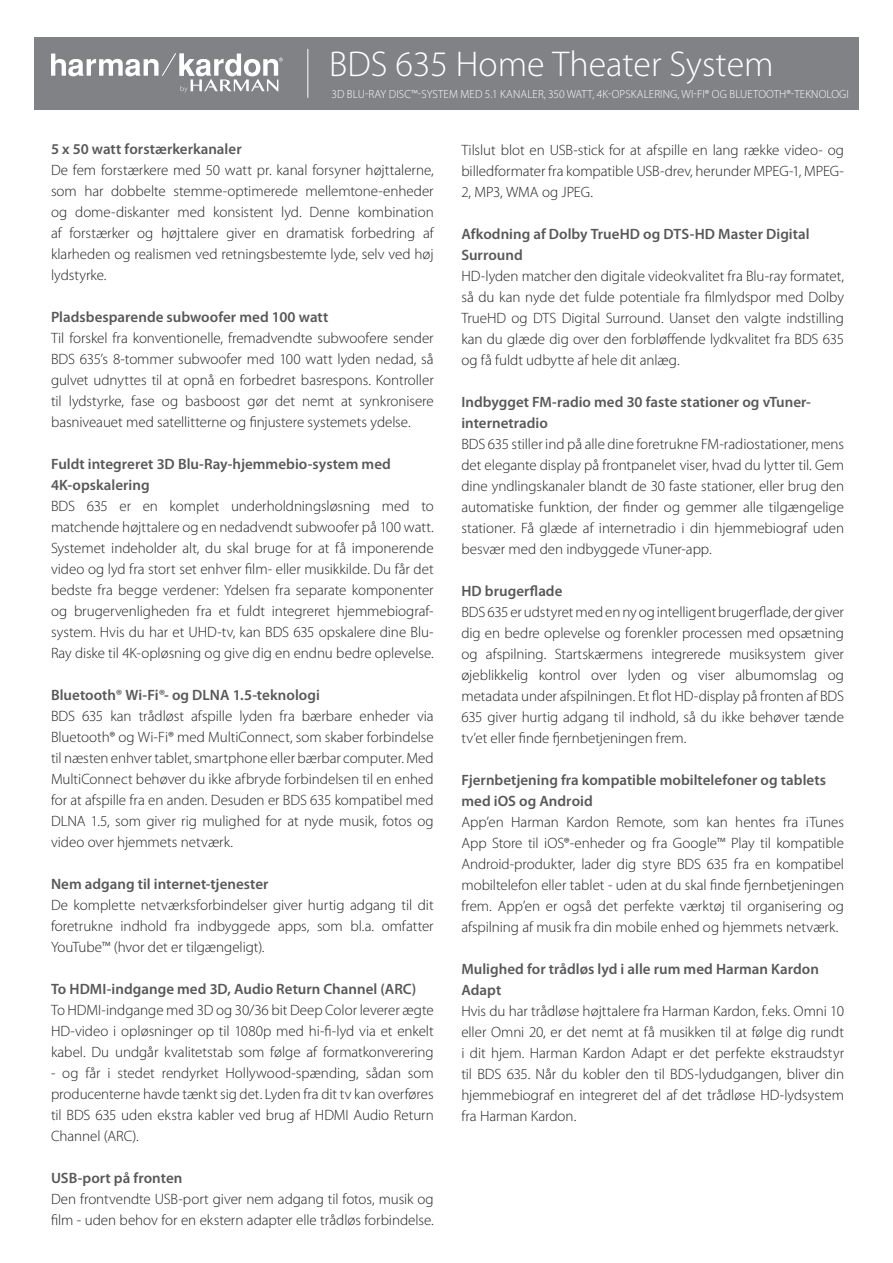
<style>
.page{position:relative;width:893px;height:1263px;background:#fff}
.page>*{position:absolute;margin:0;border:0;box-sizing:border-box;transform-origin:0 0}
.t1{font:300 36px "Myriad Pro";color:#fff}
.t2{font:300 15px/21px "Myriad Pro";letter-spacing:-.005em;color:#231f20;text-align:justify}
.t3{font:600 15px/21px "Myriad Pro";color:#57585a}
.t4{font:300 11.85px "Myriad Pro";letter-spacing:.01em;color:#fff}
</style>
<div class="page">
<div style="left:34px;top:37px;width:825px;height:72px;background:#808285"></div>
<hr style="left:307px;top:49px;width:1px;height:49px;background:#fff">
<svg style="left:51px;top:53px;width:232px;height:40px"></svg>
<h1 class="t1" style="left:329px;top:44px;width:446px">BDS 635 Home Theater System</h1>
<p class="t4" style="left:331px;top:87px;width:519px">3D BLU-RAY DISC™-SYSTEM MED 5.1 KANALER, 350 WATT, 4K-OPSKALERING, WI-FI® OG BLUETOOTH®-TEKNOLOGI</p>
<p class="t3" style="left:51px;top:139px;width:192px">5 x 50 watt forstærkerkanaler</p>
<p class="t2" style="left:51px;top:160px;width:384px">De fem forstærkere med 50 watt pr. kanal forsyner højttalerne, som har dobbelte stemme-optimerede mellemtone-enheder og dome-diskanter med konsistent lyd. Denne kombination af forstærker og højttalere giver en dramatisk forbedring af klarheden og realismen ved retningsbestemte lyde, selv ved høj lydstyrke.</p>
<p class="t3" style="left:51px;top:307px;width:279px">Pladsbesparende subwoofer med 100 watt</p>
<p class="t2" style="left:51px;top:328px;width:384px">Til forskel fra konventionelle, fremadvendte subwoofere sender BDS 635’s 8-tommer subwoofer med 100 watt lyden nedad, så gulvet udnyttes til at opnå en forbedret basrespons. Kontroller til lydstyrke, fase og basboost gør det nemt at synkronisere basniveauet med satellitterne og finjustere systemets ydelse.</p>
<p class="t3" style="left:51px;top:454px;width:341px">Fuldt integreret 3D Blu-Ray-hjemmebio-system med<br>4K-opskalering</p>
<p class="t2" style="left:51px;top:496px;width:384px">BDS 635 er en komplet underholdningsløsning med to matchende højttalere og en nedadvendt subwoofer på 100 watt.<br>Systemet indeholder alt, du skal bruge for at få imponerende video og lyd fra stort set enhver film- eller musikkilde. Du får det bedste fra begge verdener: Ydelsen fra separate komponenter og brugervenligheden fra et fuldt integreret hjemmebiograf&shy;system. Hvis du har et UHD-tv, kan BDS 635 opskalere dine Blu-Ray diske til 4K-opløsning og give dig en endnu bedre oplevelse.</p>
<p class="t3" style="left:51px;top:685px;width:270px">Bluetooth® Wi-Fi®- og DLNA 1.5-teknologi</p>
<p class="t2" style="left:51px;top:706px;width:384px">BDS 635 kan trådløst afspille lyden fra bærbare enheder via Bluetooth® og Wi-Fi® med MultiConnect, som skaber forbindelse til næsten enhver tablet, smartphone eller bærbar computer. Med MultiConnect behøver du ikke afbryde forbindelsen til en enhed for at afspille fra en anden. Desuden er BDS 635 kompatibel med DLNA 1.5, som giver rig mulighed for at nyde musik, fotos og video over hjemmets netværk.</p>
<p class="t3" style="left:51px;top:874px;width:219px">Nem adgang til internet-tjenester</p>
<p class="t2" style="left:51px;top:895px;width:384px">De komplette netværksforbindelser giver hurtig adgang til dit foretrukne indhold fra indbyggede apps, som bl.a. omfatter YouTube™ (hvor det er tilgængeligt).</p>
<p class="t3" style="left:51px;top:979px;width:367px">To HDMI-indgange med 3D, Audio Return Channel (ARC)</p>
<p class="t2" style="left:51px;top:1000px;width:384px">To HDMI-indgange med 3D og 30/36 bit Deep Color leverer ægte HD-video i opløsninger op til 1080p med hi-fi-lyd via et enkelt kabel. Du undgår kvalitetstab som følge af formatkonverering</p>
<p class="t2" style="left:51px;top:1063px;width:384px">- og får i stedet rendyrket Hollywood-spænding, sådan som producenterne havde tænkt sig det. Lyden fra dit tv kan overføres til BDS 635 uden ekstra kabler ved brug af HDMI Audio Return Channel (ARC).</p>
<p class="t3" style="left:51px;top:1168px;width:133px">USB-port på fronten</p>
<p class="t2" style="left:51px;top:1189px;width:384px">Den frontvendte USB-port giver nem adgang til fotos, musik og film - uden behov for en ekstern adapter elle trådløs forbindelse.</p>
<p class="t2" style="left:461px;top:140px;width:384px">Tilslut blot en USB-stick for at afspille en lang række video- og billedformater fra kompatible USB-drev, herunder MPEG-1, MPEG-2, MP3, WMA og JPEG.</p>
<p class="t3" style="left:461px;top:223px;width:350px">Afkodning af Dolby TrueHD og DTS-HD Master Digital<br>Surround</p>
<p class="t2" style="left:461px;top:266px;width:384px">HD-lyden matcher den digitale videokvalitet fra Blu-ray formatet, så du kan nyde det fulde potentiale fra filmlydspor med Dolby TrueHD og DTS Digital Surround. Uanset den valgte indstilling kan du glæde dig over den forbløffende lydkvalitet fra BDS 635 og få fuldt udbytte af hele dit anlæg.</p>
<p class="t3" style="left:461px;top:391px;width:351px">Indbygget FM-radio med 30 faste stationer og vTuner&shy;internetradio</p>
<p class="t2" style="left:461px;top:434px;width:384px">BDS 635 stiller ind på alle dine foretrukne FM-radiostationer, mens det elegante display på frontpanelet viser, hvad du lytter til. Gem dine yndlingskanaler blandt de 30 faste stationer, eller brug den automatiske funktion, der finder og gemmer alle tilgængelige stationer. Få glæde af internetradio i din hjemmebiograf uden besvær med den indbyggede vTuner-app.</p>
<p class="t3" style="left:461px;top:580px;width:103px">HD brugerflade</p>
<p class="t2" style="left:461px;top:602px;width:384px">BDS 635 er udstyret med en ny og intelligent brugerflade, der giver dig en bedre oplevelse og forenkler processen med opsætning og afspilning. Startskærmens integrerede musiksystem giver øjeblikkelig kontrol over lyden og viser albumomslag og metadata under afspilningen. Et flot HD-display på fronten af BDS 635 giver hurtig adgang til indhold, så du ikke behøver tænde tv’et eller finde fjernbetjeningen frem.</p>
<p class="t3" style="left:461px;top:769px;width:366px">Fjernbetjening fra kompatible mobiltelefoner og tablets med iOS og Android</p>
<p class="t2" style="left:461px;top:812px;width:384px">App’en Harman Kardon Remote, som kan hentes fra iTunes App Store til iOS®-enheder og fra Google™ Play til kompatible Android-produkter, lader dig styre BDS 635 fra en kompatibel mobiltelefon eller tablet - uden at du skal finde fjernbetjeningen frem. App’en er også det perfekte værktøj til organisering og afspilning af musik fra din mobile enhed og hjemmets netværk.</p>
<p class="t3" style="left:461px;top:958px;width:359px">Mulighed for trådløs lyd i alle rum med Harman Kardon<br>Adapt</p>
<p class="t2" style="left:461px;top:1001px;width:384px">Hvis du har trådløse højttalere fra Harman Kardon, f.eks. Omni 10 eller Omni 20, er det nemt at få musikken til at følge dig rundt i dit hjem. Harman Kardon Adapt er det perfekte ekstraudstyr til BDS 635. Når du kobler den til BDS-lydudgangen, bliver din hjemmebiograf en integreret del af det trådløse HD-lydsystem fra Harman Kardon.</p>
</div>
